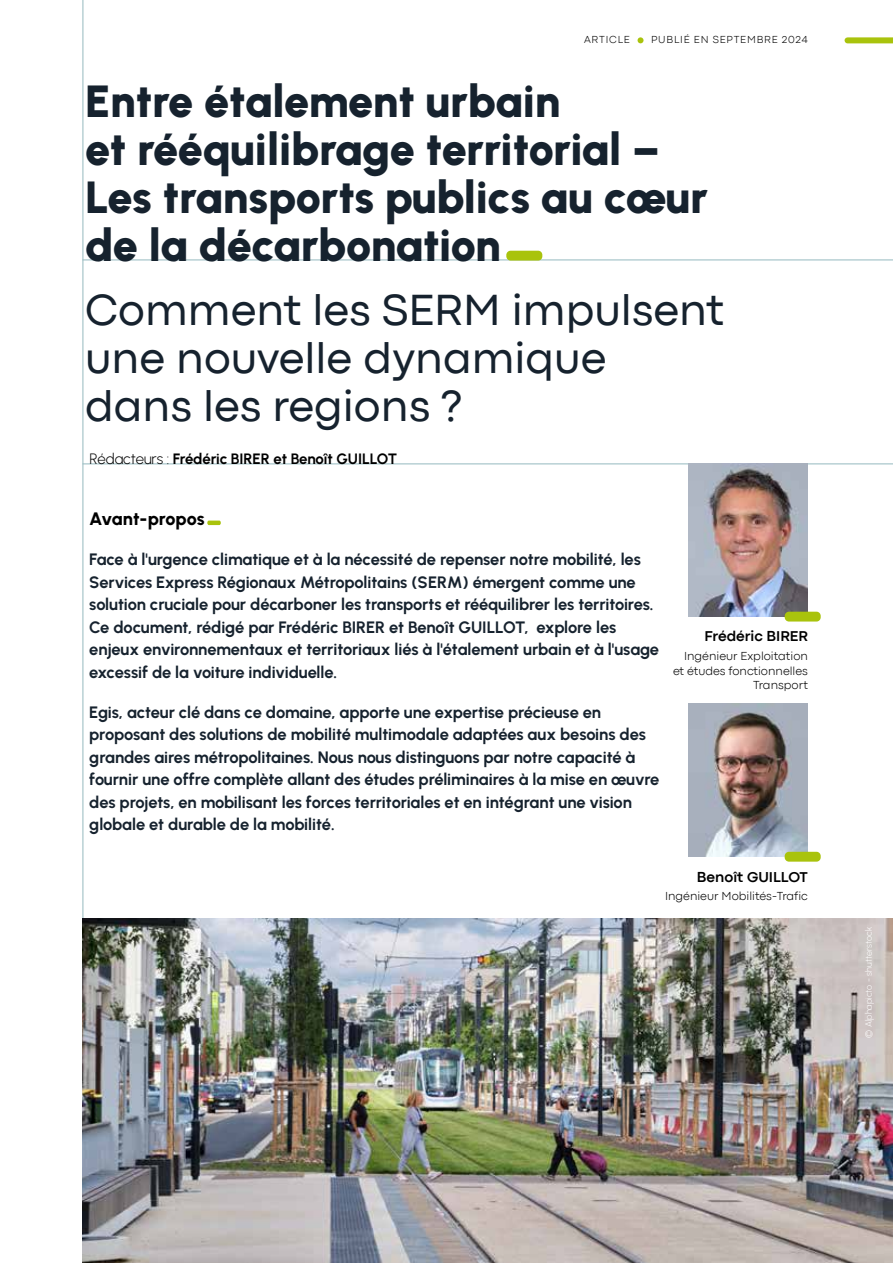
<style>
.page{position:relative;width:893px;height:1263px;background:#fff}
.page>*{position:absolute;margin:0;border:0;box-sizing:border-box;transform-origin:0 0}
.t1{font:900 45px/48px "Urbanist";letter-spacing:-.01em;color:#16222e}
.t2{font:45px/48px "Codec Pro";color:#16222e}
.t3{font:800 18px "Urbanist";letter-spacing:-.005em;color:#000}
.t4{font:700 16.5px/22.5px "Urbanist";letter-spacing:-.01em;color:#16222e}
.t5{font:700 15px "Urbanist";letter-spacing:-.01em;color:#000}
.t6{font:700 15px "Codec Pro";color:#000}
.t7{font:300 12px/14.4px "Codec Pro";color:#000;text-align:right}
.t8{font:300 10.5px "Codec Pro";letter-spacing:.075em;color:#000}
.t9{font:300 9px "Urbanist";letter-spacing:.005em;color:#fff}
.s1{font-weight:300}
</style>
<div class="page">
<svg style="left:638px;top:37px;width:5px;height:6px"></svg>
<div style="left:847px;top:37px;width:46px;height:6px;background:#a9c30c"></div>
<hr style="left:83px;top:0;width:1px;height:1263px;background:#95b9bf">
<hr style="left:207px;top:521px;width:14px;height:4px;background:#a9c30c;border-radius:2px">
<hr style="left:83px;top:260px;width:810px;height:1px;background:#95b9bf">
<hr style="left:83px;top:463px;width:810px;height:1px;background:#95b9bf">
<div style="left:506px;top:251px;width:36px;height:10px;background:#a9c30c;border-radius:4px"></div>
<img style="left:689px;top:704px;width:119px;height:153px">
<img style="left:689px;top:463px;width:119px;height:154px">
<div style="left:785px;top:612px;width:36px;height:9px;background:#a9c30c;border-radius:4px"></div>
<div style="left:785px;top:852px;width:36px;height:10px;background:#a9c30c;border-radius:4px"></div>
<img style="left:83px;top:918px;width:810px;height:345px">
<p class="t8" style="left:584px;top:34px;width:47px">ARTICLE</p>
<p class="t8" style="left:651px;top:34px;width:158px">PUBLIÉ EN SEPTEMBRE 2024</p>
<h1 class="t1" style="left:85px;top:74px;width:625px">Entre étalement urbain<br>et rééquilibrage territorial –<br>Les transports publics au cœur de la décarbonation</h1>
<h1 class="t2" style="left:85px;top:285px;width:641px">Comment les SERM impulsent une nouvelle dynamique dans les regions ?</h1>
<p class="t5" style="left:90px;top:448px;width:309px"><span class="s1">Rédacteurs :</span> Frédéric BIRER et Benoît GUILLOT</p>
<p class="t3" style="left:89px;top:506px;width:117px">Avant-propos</p>
<p class="t4" style="left:89px;top:547px;width:571px">Face à l'urgence climatique et à la nécessité de repenser notre mobilité, les Services Express Régionaux Métropolitains (SERM) émergent comme une solution cruciale pour décarboner les transports et rééquilibrer les territoires.<br>Ce document, rédigé par Frédéric BIRER et Benoît GUILLOT, explore les enjeux environnementaux et territoriaux liés à l'étalement urbain et à l'usage excessif de la voiture individuelle.</p>
<p class="t4" style="left:89px;top:700px;width:572px">Egis, acteur clé dans ce domaine, apporte une expertise précieuse en proposant des solutions de mobilité multimodale adaptées aux besoins des grandes aires métropolitaines. Nous nous distinguons par notre capacité à fournir une offre complète allant des études préliminaires à la mise en œuvre des projets, en mobilisant les forces territoriales et en intégrant une vision globale et durable de la mobilité.</p>
<p class="t6" style="left:705px;top:627px;width:105px">Frédéric BIRER</p>
<p class="t7" style="left:673px;top:649px;width:136px">Ingénieur Exploitation et études fonctionnelles<br>Transport</p>
<p class="t6" style="left:697px;top:868px;width:112px">Benoît GUILLOT</p>
<p class="t7" style="left:665px;top:889px;width:144px">Ingénieur Mobilités-Trafic</p>
<p class="t9" style="left:863px;top:1038px;width:112px;rotate:-90deg">© Alphapicto - shutterstock</p>
</div>
